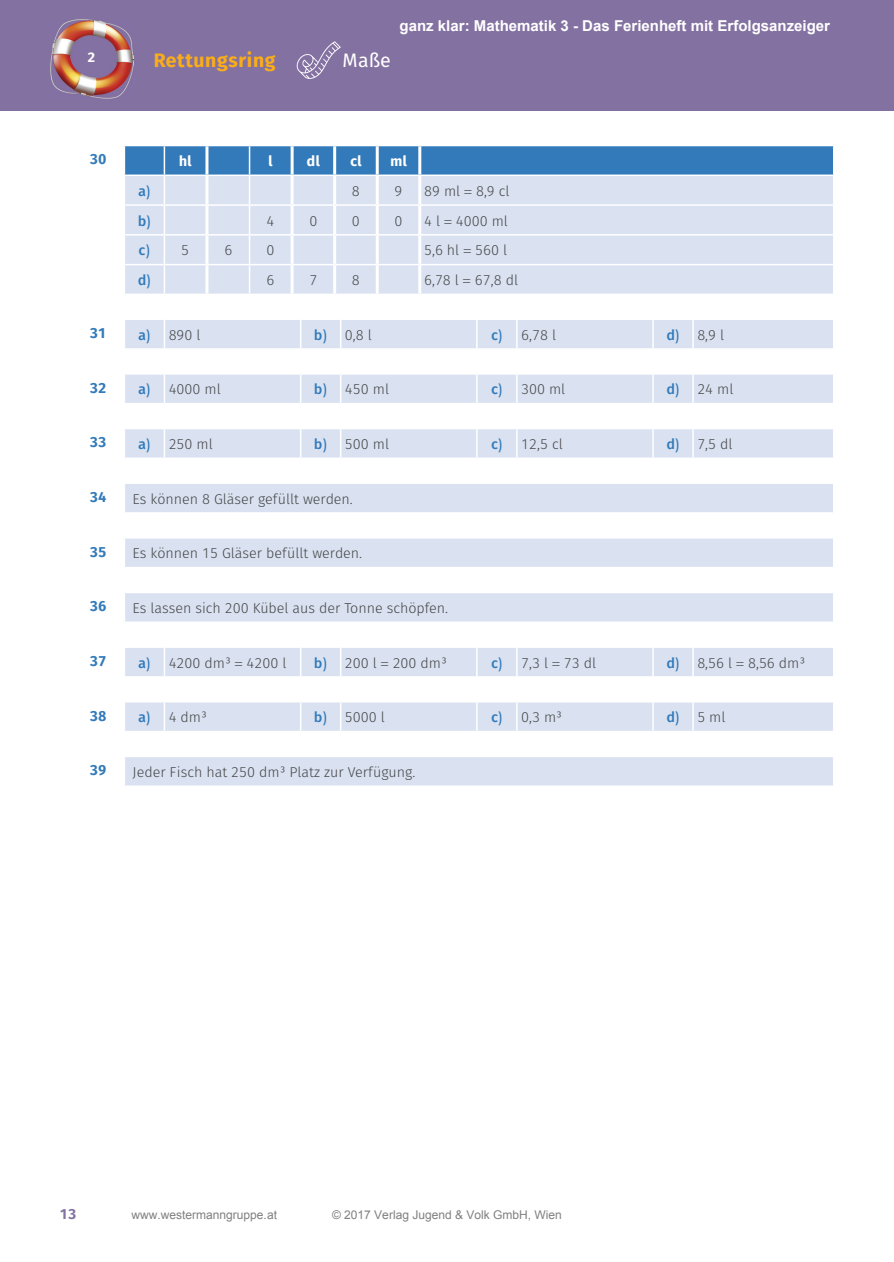
<style>
.page{position:relative;width:894px;height:1262px;background:#fff}
.page>*{position:absolute;margin:0;border:0;box-sizing:border-box;transform-origin:0 0}
.t1{font:700 19.5px "bs Faris Sans 1";color:#faad19}
.t2{font:19.5px "bs Faris Sans 1";color:#fff}
.t3{font:700 15px "Arial";color:#fff}
.t4{font:300 14.25px "bs Faris Sans 1";color:#454647}
.t5{font:700 14.25px "bs Faris Sans 1";letter-spacing:-.01em;color:#327aba}
.t6{font:700 14.25px "bs Faris Sans 1";letter-spacing:-.01em;color:#fff}
.t7{font:600 14.25px "bs Faris Sans 1";color:#327aba}
.t8{font:700 14.25px "bs Faris Sans 1";color:#8371a2}
.t9{font:700 13.5px "bs Faris Sans 1";color:#fff}
.t10{font:12px "Arial";color:#808080}
.s1{font-weight:300;color:#454647}
.s2{font-weight:600;color:#327aba}
</style>
<div class="page">
<div style="left:0;top:0;width:893px;height:111px;background:#8371a2"></div>
<img style="left:50px;top:20px;width:83px;height:79px">
<svg style="left:296px;top:41px;width:44px;height:38px"></svg>
<svg style="left:124px;top:146px;width:709px;height:148px;background:#bdd0e7"></svg>
<hr style="left:292px;top:264px;width:42px;height:1px;background:#fff">
<hr style="left:334px;top:264px;width:43px;height:1px;background:#fff">
<hr style="left:377px;top:264px;width:42px;height:1px;background:#fff">
<hr style="left:419px;top:264px;width:415px;height:1px;background:#fff">
<hr style="left:832px;top:265px;width:2px;height:29px;background:#fff">
<div style="left:125px;top:320px;width:707px;height:28px;background:#dae2f1"></div>
<div style="left:125px;top:374px;width:708px;height:29px;background:#dae2f1"></div>
<hr style="left:832px;top:375px;width:2px;height:28px;background:#fff">
<svg style="left:125px;top:429px;width:707px;height:29px;background:#dbe3f1"></svg>
<div style="left:125px;top:648px;width:707px;height:28px;background:#dae2f1"></div>
<div style="left:125px;top:702px;width:708px;height:29px;background:#dae2f1"></div>
<hr style="left:832px;top:703px;width:2px;height:28px;background:#fff">
<div style="left:124px;top:483px;width:709px;height:30px;background:#dae2f1"></div>
<hr style="left:124px;top:482px;width:710px;height:2px;background:#fff">
<svg style="left:124px;top:484px;width:1px;height:28px"></svg>
<hr style="left:832px;top:484px;width:2px;height:28px;background:#fff">
<hr style="left:124px;top:512px;width:710px;height:2px;background:#fff">
<div style="left:124px;top:592px;width:709px;height:30px;background:#dae2f1"></div>
<hr style="left:124px;top:592px;width:710px;height:1px;background:#fff">
<svg style="left:124px;top:593px;width:1px;height:28px"></svg>
<hr style="left:832px;top:593px;width:2px;height:28px;background:#fff">
<hr style="left:124px;top:621px;width:710px;height:2px;background:#fff">
<div style="left:124px;top:756px;width:709px;height:30px;background:#dae2f1"></div>
<hr style="left:124px;top:756px;width:710px;height:1px;background:#fff">
<svg style="left:124px;top:757px;width:1px;height:28px"></svg>
<hr style="left:832px;top:757px;width:2px;height:28px;background:#fff">
<hr style="left:124px;top:785px;width:710px;height:2px;background:#fff">
<div style="left:124px;top:538px;width:709px;height:30px;background:#dae2f1"></div>
<hr style="left:124px;top:537px;width:710px;height:2px;background:#fff">
<svg style="left:124px;top:539px;width:1px;height:28px"></svg>
<hr style="left:832px;top:539px;width:2px;height:28px;background:#fff">
<hr style="left:124px;top:567px;width:710px;height:1px;background:#fff">
<h1 class="t1" style="left:153px;top:46px;width:124px">Rettungsring</h1>
<p class="t9" style="left:88px;top:48px;width:9px">2</p>
<h1 class="t2" style="left:342px;top:46px;width:50px">Maße</h1>
<p class="t3" style="left:399px;top:16px;width:432px">ganz klar: Mathematik 3 - Das Ferienheft mit Erfolgsanzeiger</p>
<p class="t5" style="left:90px;top:149px;width:18px">30</p>
<p class="t6" style="left:179px;top:151px;width:15px">hl</p>
<p class="t6" style="left:268px;top:151px;width:6px">l</p>
<p class="t6" style="left:306px;top:151px;width:15px">dl</p>
<p class="t6" style="left:350px;top:151px;width:13px">cl</p>
<p class="t6" style="left:390px;top:151px;width:18px">ml</p>
<p class="t7" style="left:138px;top:181px;width:14px">a)</p>
<p class="t4" style="left:352px;top:181px;width:9px">8</p>
<p class="t4" style="left:394px;top:181px;width:9px">9</p>
<p class="t4" style="left:424px;top:181px;width:87px">89 ml = 8,9 cl</p>
<p class="t7" style="left:138px;top:211px;width:15px">b)</p>
<p class="t4" style="left:266px;top:211px;width:9px">4</p>
<p class="t4" style="left:309px;top:211px;width:9px">0</p>
<p class="t4" style="left:352px;top:211px;width:9px">0</p>
<p class="t4" style="left:394px;top:211px;width:9px">0</p>
<p class="t4" style="left:424px;top:211px;width:85px">4 l = 4000 ml</p>
<p class="t7" style="left:138px;top:240px;width:52px">c) <span class="s1">5</span></p>
<p class="t4" style="left:224px;top:240px;width:9px">6</p>
<p class="t4" style="left:266px;top:240px;width:9px">0</p>
<p class="t4" style="left:424px;top:240px;width:84px">5,6 hl = 560 l</p>
<p class="t7" style="left:138px;top:270px;width:15px">d)</p>
<p class="t4" style="left:266px;top:270px;width:9px">6</p>
<p class="t4" style="left:309px;top:270px;width:9px">7</p>
<p class="t4" style="left:352px;top:270px;width:9px">8</p>
<p class="t4" style="left:424px;top:270px;width:95px">6,78 l = 67,8 dl</p>
<p class="t5" style="left:90px;top:323px;width:18px">31</p>
<p class="t4" style="left:138px;top:325px;width:64px"><span class="s2">a)</span> 890 l</p>
<p class="t4" style="left:314px;top:325px;width:59px"><span class="s2">b)</span> 0,8 l</p>
<p class="t4" style="left:490px;top:325px;width:66px"><span class="s2">c)</span> 6,78 l</p>
<p class="t4" style="left:666px;top:325px;width:59px"><span class="s2">d)</span> 8,9 l</p>
<p class="t5" style="left:90px;top:378px;width:18px">32</p>
<p class="t4" style="left:138px;top:379px;width:84px"><span class="s2">a)</span> 4000 ml</p>
<p class="t4" style="left:314px;top:379px;width:77px"><span class="s2">b)</span> 450 ml</p>
<p class="t4" style="left:490px;top:379px;width:76px"><span class="s2">c)</span> 300 ml</p>
<p class="t4" style="left:666px;top:379px;width:69px"><span class="s2">d)</span> 24 ml</p>
<p class="t5" style="left:90px;top:432px;width:18px">33</p>
<p class="t4" style="left:138px;top:434px;width:76px"><span class="s2">a)</span> 250 ml</p>
<p class="t4" style="left:314px;top:434px;width:77px"><span class="s2">b)</span> 500 ml</p>
<p class="t4" style="left:490px;top:434px;width:73px"><span class="s2">c)</span> 12,5 cl</p>
<p class="t4" style="left:666px;top:434px;width:68px"><span class="s2">d)</span> 7,5 dl</p>
<p class="t5" style="left:90px;top:487px;width:18px">34</p>
<p class="t4" style="left:132px;top:489px;width:222px">Es können 8 Gläser gefüllt werden.</p>
<p class="t5" style="left:90px;top:542px;width:18px">35</p>
<p class="t4" style="left:132px;top:543px;width:231px">Es können 15 Gläser befüllt werden.</p>
<p class="t5" style="left:90px;top:596px;width:18px">36</p>
<p class="t4" style="left:132px;top:598px;width:317px">Es lassen sich 200 Kübel aus der Tonne schöpfen.</p>
<p class="t5" style="left:90px;top:651px;width:18px">37</p>
<p class="t4" style="left:138px;top:653px;width:150px"><span class="s2">a)</span> 4200 dm³ = 4200 l</p>
<p class="t4" style="left:314px;top:653px;width:134px"><span class="s2">b)</span> 200 l = 200 dm³</p>
<p class="t4" style="left:490px;top:653px;width:107px"><span class="s2">c)</span> 7,3 l = 73 dl</p>
<p class="t4" style="left:666px;top:653px;width:140px"><span class="s2">d)</span> 8,56 l = 8,56 dm³</p>
<p class="t5" style="left:90px;top:706px;width:18px">38</p>
<p class="t4" style="left:138px;top:707px;width:70px"><span class="s2">a)</span> 4 dm³</p>
<p class="t4" style="left:314px;top:707px;width:72px"><span class="s2">b)</span> 5000 l</p>
<p class="t4" style="left:490px;top:707px;width:72px"><span class="s2">c)</span> 0,3 m³</p>
<p class="t4" style="left:666px;top:707px;width:61px"><span class="s2">d)</span> 5 ml</p>
<p class="t5" style="left:90px;top:760px;width:18px">39</p>
<p class="t4" style="left:132px;top:762px;width:284px">Jeder Fisch hat 250 dm³ Platz zur Verfügung.</p>
<p class="t8" style="left:60px;top:1204px;width:18px">13</p>
<p class="t10" style="left:131px;top:1207px;width:147px">www.westermanngruppe.at</p>
<p class="t10" style="left:332px;top:1207px;width:231px">© 2017 Verlag Jugend &amp; Volk GmbH, Wien</p>
</div>
